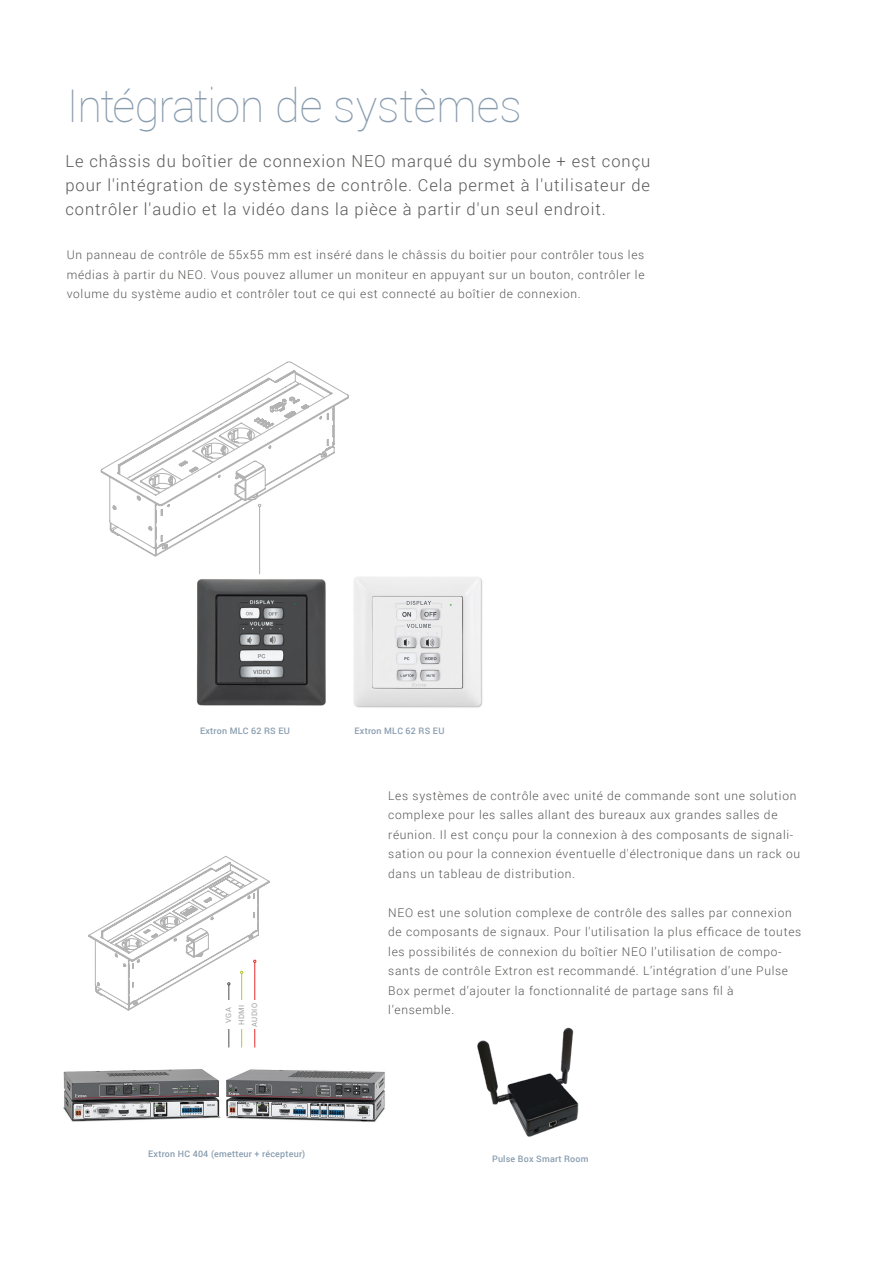
<style>
.page{position:relative;width:893px;height:1263px;background:#fff}
.page>*{position:absolute;margin:0;border:0;box-sizing:border-box;transform-origin:0 0}
.t1{font:100 45.15px "Roboto";letter-spacing:-.01em;color:#889caf}
.t2{font:300 16.5px/24px "Roboto";letter-spacing:.055em;color:#575756;text-align:justify}
.t3{font:300 12px/19.5px "Roboto";letter-spacing:.055em;color:#575756}
.t4{font:500 8.85px "Roboto";letter-spacing:.025em;color:#889caf}
.t5{font:7.5px/12.9px "Roboto";letter-spacing:.07em;color:#a1a1a1;text-align:center}
</style>
<div class="page">
<hr style="left:259px;top:507px;width:1px;height:67px;background:#aeaeae">
<svg style="left:101px;top:386px;width:247px;height:170px"></svg>
<svg style="left:112px;top:370px;width:222px;height:180px"></svg>
<hr style="left:229px;top:985px;width:1px;height:62px;background:#4d4d4c">
<hr style="left:241px;top:973px;width:1px;height:74px;background:#acca35">
<hr style="left:254px;top:962px;width:1px;height:85px;background:#e62d2b">
<svg style="left:88px;top:855px;width:182px;height:156px"></svg>
<div style="left:221px;top:1001px;width:13px;height:28px;background:#fff"></div>
<div style="left:234px;top:1001px;width:13px;height:28px;background:#fff"></div>
<div style="left:247px;top:1001px;width:13px;height:28px;background:#fff"></div>
<img style="left:354px;top:577px;width:129px;height:131px">
<img style="left:197px;top:579px;width:129px;height:127px">
<img style="left:63px;top:1069px;width:322px;height:53px">
<img style="left:477px;top:1027px;width:102px;height:110px">
<h1 class="t1" style="left:67px;top:74px;width:457px">Intégration de systèmes</h1>
<h2 class="t2" style="left:65px;top:148px;width:586px">Le châssis du boîtier de connexion NEO marqué du symbole + est conçu pour l'intégration de systèmes de contrôle. Cela permet à l'utilisateur de contrôler l'audio et la vidéo dans la pièce à partir d'un seul endroit.</h2>
<p class="t3" style="left:67px;top:245px;width:579px;text-align:justify">Un panneau de contrôle de 55x55 mm est inséré dans le châssis du boitier pour contrôler tous les médias à partir du NEO. Vous pouvez allumer un moniteur en appuyant sur un bouton, contrôler le volume du système audio et contrôler tout ce qui est connecté au boîtier de connexion.</p>
<p class="t4" style="left:200px;top:725px;width:91px">Extron MLC 62 RS EU</p>
<p class="t4" style="left:355px;top:724px;width:91px">Extron MLC 62 RS EU</p>
<p class="t5" style="left:222px;top:1027px;width:26px;rotate:-90deg">VGA<br>HDMI<br>AUDIO</p>
<p class="t3" style="left:388px;top:785px;width:413px">Les systèmes de contrôle avec unité de commande sont une solution complexe pour les salles allant des bureaux aux grandes salles de réunion. Il est conçu pour la connexion à des composants de signali&shy;sation ou pour la connexion éventuelle d'électronique dans un rack ou dans un tableau de distribution.</p>
<p class="t3" style="left:388px;top:902px;width:415px">NEO est une solution complexe de contrôle des salles par connexion de composants de signaux. Pour l'utilisation la plus efficace de toutes les possibilités de connexion du boîtier NEO l’utilisation de compo&shy;sants de contrôle Extron est recommandé. L’intégration d’une Pulse Box permet d’ajouter la fonctionnalité de partage sans fil à l’ensemble.</p>
<p class="t4" style="left:148px;top:1148px;width:159px">Extron HC 404 (emetteur + récepteur)</p>
<p class="t4" style="left:492px;top:1153px;width:98px">Pulse Box Smart Room</p>
</div>
